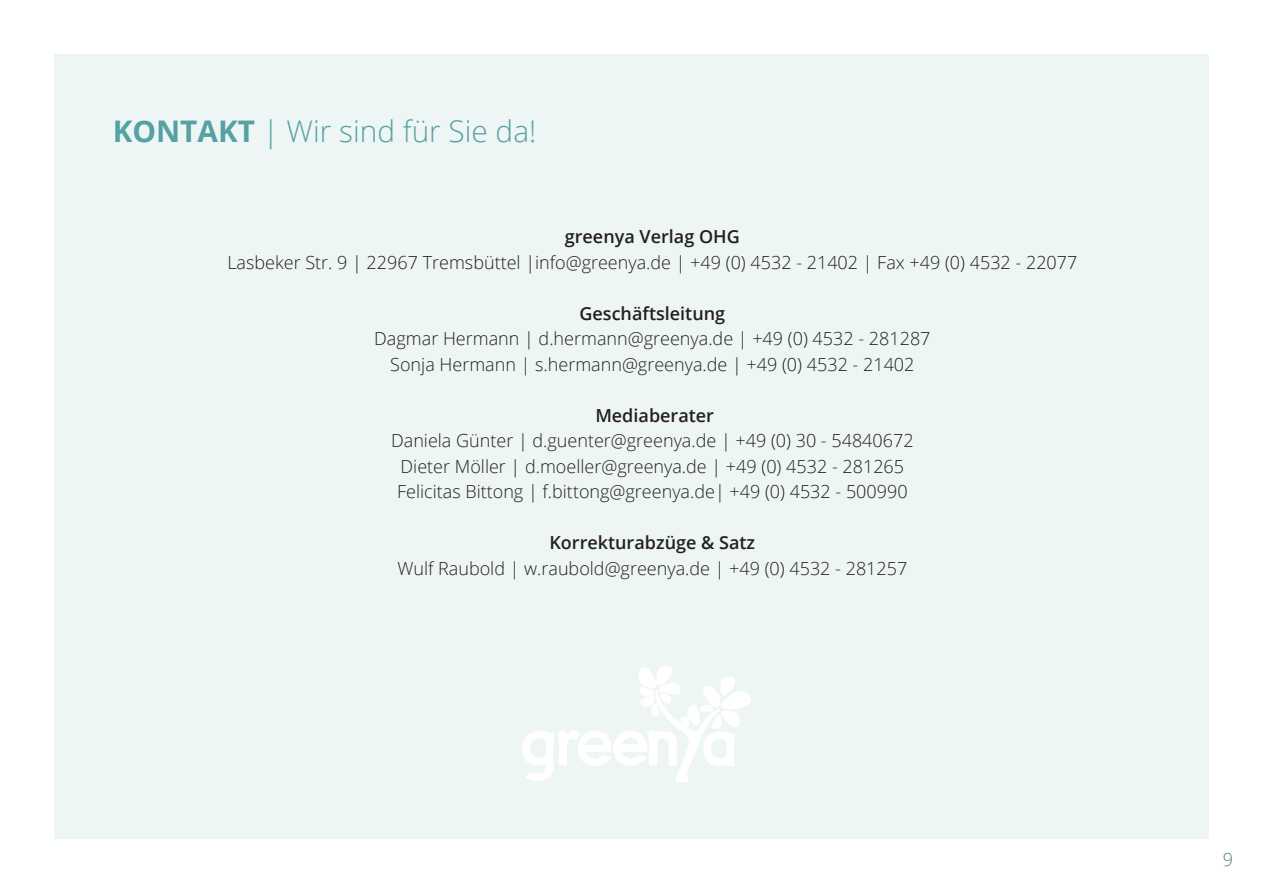
<style>
.page{position:relative;width:1263px;height:893px;background:#fff}
.page>*{position:absolute;margin:0;border:0;box-sizing:border-box;transform-origin:0 0}
.t1{font:300 29.7px "Open Sans";color:#56a1a3}
.t2{font:300 18px "Open Sans";color:#231f20}
.t3{font:600 18px "Open Sans";color:#231f20}
.t4{font:300 18px "Open Sans";color:#567c7a}
.s1{font-weight:700}
</style>
<div class="page">
<div style="left:54px;top:54px;width:1155px;height:785px;background:#eef5f5"></div>
<img style="left:522px;top:666px;width:229px;height:116px">
<p class="t1" style="left:113px;top:111px;width:425px"><span class="s1">KONTAKT</span> | Wir sind für Sie da!</p>
<p class="t3" style="left:565px;top:224px;width:176px">greenya Verlag OHG</p>
<p class="t2" style="left:227px;top:250px;width:851px">Lasbeker Str. 9 | 22967 Tremsbüttel |info@greenya.de | +49 (0) 4532 - 21402 | Fax +49 (0) 4532 - 22077</p>
<p class="t3" style="left:579px;top:301px;width:147px">Geschäftsleitung</p>
<p class="t2" style="left:374px;top:327px;width:558px">Dagmar Hermann | d.hermann@greenya.de | +49 (0) 4532 - 281287</p>
<p class="t2" style="left:390px;top:352px;width:526px">Sonja Hermann | s.hermann@greenya.de | +49 (0) 4532 - 21402</p>
<p class="t3" style="left:595px;top:403px;width:120px">Mediaberater</p>
<p class="t2" style="left:391px;top:429px;width:524px">Daniela Günter | d.guenter@greenya.de | +49 (0) 30 - 54840672</p>
<p class="t2" style="left:401px;top:454px;width:505px">Dieter Möller | d.moeller@greenya.de | +49 (0) 4532 - 281265</p>
<p class="t2" style="left:397px;top:480px;width:512px">Felicitas Bittong | f.bittong@greenya.de| +49 (0) 4532 - 500990</p>
<p class="t3" style="left:549px;top:530px;width:207px">Korrekturabzüge &amp; Satz</p>
<p class="t2" style="left:397px;top:556px;width:512px">Wulf Raubold | w.raubold@greenya.de | +49 (0) 4532 - 281257</p>
<p class="t4" style="left:1223px;top:847px;width:12px">9</p>
</div>
